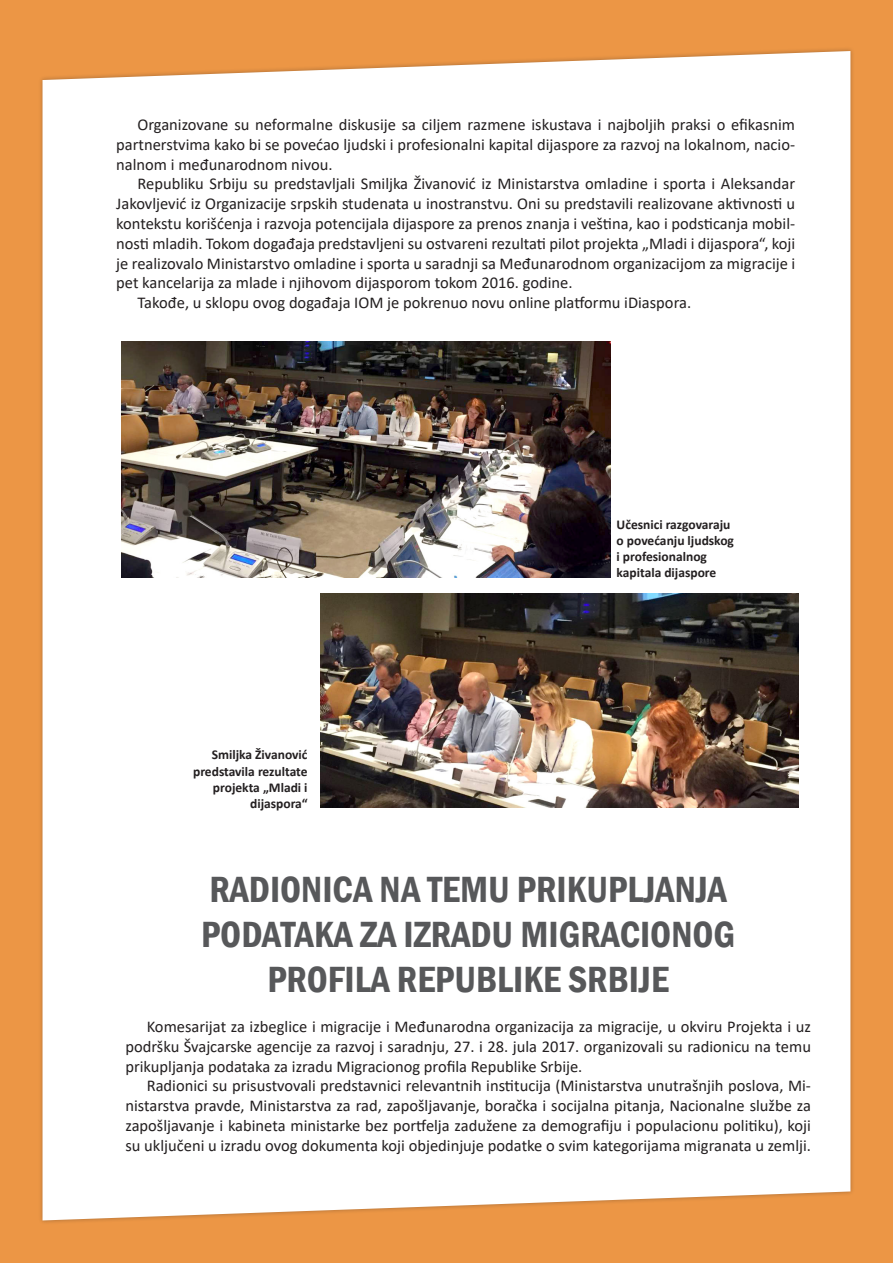
<style>
.page{position:relative;width:893px;height:1263px;background:#ec9645}
.page>*{position:absolute;margin:0;border:0;box-sizing:border-box;transform-origin:0 0}
.mali_naslov{font:600 condensed 37.5px/45px "Franklin Gothic";color:#57585a;text-align:center}
.txt{font:16.5px/19.8px "Calibri";color:#231f20;text-align:justify}
.potpis{font:700 13.5px/16.2px "Calibri";color:#231f20}
</style>
<div class="page">
<div style="left:38px;top:46px;width:817px;height:1179px;background:#231f20;opacity:.3"></div>
<div style="left:43px;top:51px;width:807px;height:1169px;background:#fff"></div>
<img style="left:121px;top:342px;width:489px;height:235px">
<img style="left:320px;top:593px;width:479px;height:215px">
<p class="txt" style="left:116px;top:114px;width:680px;text-indent:21px">Organizovane su neformalne diskusije sa cilјem razmene iskustava i najbolјih praksi o efikasnim partnerstvima kako bi se povećao lјudski i profesionalni kapital dijaspore za razvoj na lokalnom, nacio&shy;nalnom i međunarodnom nivou.</p>
<p class="txt" style="left:116px;top:174px;width:680px;text-indent:21px">Republiku Srbiju su predstavlјali Smilјka Živanović iz Ministarstva omladine i sporta i Aleksandar Jakovlјević iz Organizacije srpskih studenata u inostranstvu. Oni su predstavili realizovane aktivnosti u kontekstu korišćenja i razvoja potencijala dijaspore za prenos znanja i veština, kao i podsticanja mobil&shy;nosti mladih. Tokom događaja predstavlјeni su ostvareni rezultati pilot projekta „Mladi i dijaspora“, koji je realizovalo Ministarstvo omladine i sporta u saradnji sa Međunarodnom organizacijom za migracije i pet kancelarija za mlade i njihovom dijasporom tokom 2016. godine.</p>
<p class="txt" style="left:137px;top:292px;width:555px">Takođe, u sklopu ovog događaja IOM je pokrenuo novu online platformu iDiaspora.</p>
<p class="potpis" style="left:193px;top:747px;width:116px;text-align:right">Smilјka Živanović predstavila rezultate projekta „Mladi i dijaspora“</p>
<p class="potpis" style="left:617px;top:516px;width:119px">Učesnici razgovaraju o povećanju lјudskog i profesionalnog kapitala dijaspore</p>
<p class="mali_naslov" style="left:201px;top:867px;width:536px">RADIONICA NA TEMU PRIKUPLЈANJA<br>PODATAKA ZA IZRADU MIGRACIONOG<br>PROFILA REPUBLIKE SRBIJE</p>
<p class="txt" style="left:125px;top:1016px;width:687px;text-indent:21px">Komesarijat za izbeglice i migracije i Međunarodna organizacija za migracije, u okviru Projekta i uz podršku Švajcarske agencije za razvoj i saradnju, 27. i 28. jula 2017. organizovali su radionicu na temu prikuplјanja podataka za izradu Migracionog profila Republike Srbije.</p>
<p class="txt" style="left:125px;top:1075px;width:687px;text-indent:21px">Radionici su prisustvovali predstavnici relevantnih institucija (Ministarstva unutrašnjih poslova, Mi&shy;nistarstva pravde, Ministarstva za rad, zapošlјavanje, boračka i socijalna pitanja, Nacionalne službe za zapošlјavanje i kabineta ministarke bez portfelјa zadužene za demografiju i populacionu politiku), koji su uklјučeni u izradu ovog dokumenta koji objedinjuje podatke o svim kategorijama migranata u zemlјi.</p>
</div>
